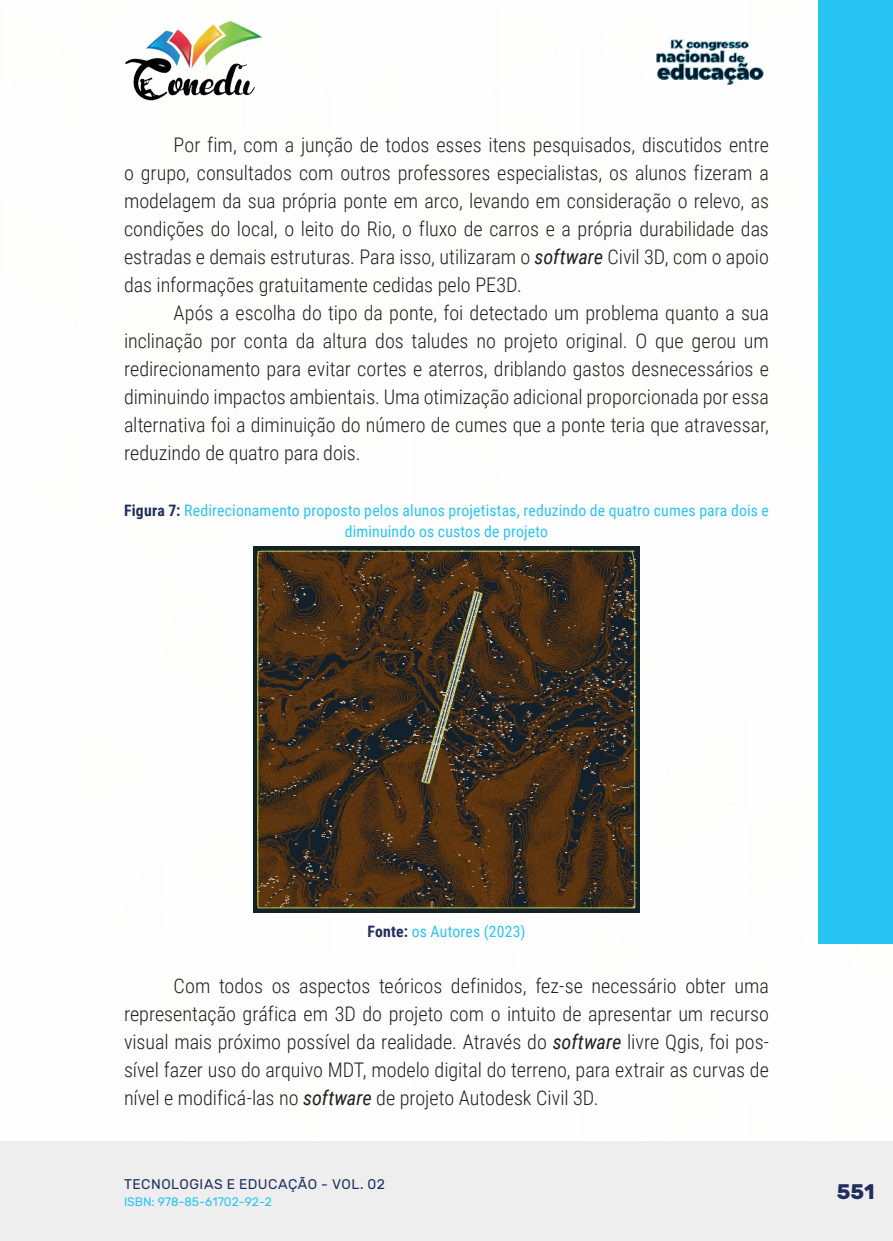
<style>
.page{position:relative;width:893px;height:1241px;background:#fff}
.page>*{position:absolute;margin:0;border:0;box-sizing:border-box;transform-origin:0 0}
.t1{font:700 21px "Rubik";color:#202d5e}
._9_CORPO{font:300 20.12px/28px "Roboto Condensed";color:#231f20;text-align:justify}
._14_LEGENDAS{font:15.75px/21px "Roboto Condensed";letter-spacing:.01em;color:#29c4f3;text-align:center}
._15_FONTES{font:15.75px "Roboto Condensed";letter-spacing:.01em;color:#29c4f3}
.t2{font:14px "Rubik";letter-spacing:.035em;color:#202d5e}
.t3{font:12.25px "Rubik";color:#29c4f3}
.s1{font-weight:400;font-style:italic}
.s2{font-weight:700;color:#202d5e}
</style>
<div class="page">
<div style="left:0;top:1141px;width:893px;height:99px;background:#eeeeef"></div>
<div style="left:819px;top:0;width:74px;height:943px;background:#29c4f3"></div>
<img style="left:125px;top:20px;width:137px;height:81px">
<img style="left:656px;top:39px;width:108px;height:46px">
<img style="left:253px;top:546px;width:387px;height:365px">
<p class="_9_CORPO" style="left:124px;top:130px;width:646px;text-indent:50px">Por fim, com a junção de todos esses itens pesquisados, discutidos entre o grupo, consultados com outros professores especialistas, os alunos fizeram a modelagem da sua própria ponte em arco, levando em consideração o relevo, as condições do local, o leito do Rio, o fluxo de carros e a própria durabilidade das estradas e demais estruturas. Para isso, utilizaram o <span class="s1">software</span> Civil 3D, com o apoio das informações gratuitamente cedidas pelo PE3D.</p>
<p class="_9_CORPO" style="left:124px;top:298px;width:646px;text-indent:50px">Após a escolha do tipo da ponte, foi detectado um problema quanto a sua inclinação por conta da altura dos taludes no projeto original. O que gerou um redirecionamento para evitar cortes e aterros, driblando gastos desnecessários e diminuindo impactos ambientais. Uma otimização adicional proporcionada por essa alternativa foi a diminuição do número de cumes que a ponte teria que atravessar, reduzindo de quatro para dois.</p>
<p class="_14_LEGENDAS" style="left:124px;top:499px;width:646px"><span class="s2">Figura 7:</span> Redirecionamento proposto pelos alunos projetistas, reduzindo de quatro cumes para dois e diminuindo os custos de projeto</p>
<p class="_15_FONTES" style="left:367px;top:919px;width:159px"><span class="s2">Fonte:</span> os Autores (2023)</p>
<p class="_9_CORPO" style="left:124px;top:970px;width:646px;text-indent:50px">Com todos os aspectos teóricos definidos, fez-se necessário obter uma representação gráfica em 3D do projeto com o intuito de apresentar um recurso visual mais próximo possível da realidade. Através do <span class="s1">software</span> livre Qgis, foi pos&shy;sível fazer uso do arquivo MDT, modelo digital do terreno, para extrair as curvas de nível e modificá-las no <span class="s1">software</span> de projeto Autodesk Civil 3D.</p>
<p class="t2" style="left:124px;top:1175px;width:263px">TECNOLOGIAS E EDUCAÇÃO - VOL. 02</p>
<p class="t3" style="left:124px;top:1194px;width:150px">ISBN: 978-85-61702-92-2</p>
<p class="t1" style="left:837px;top:1179px;width:40px">551</p>
</div>
